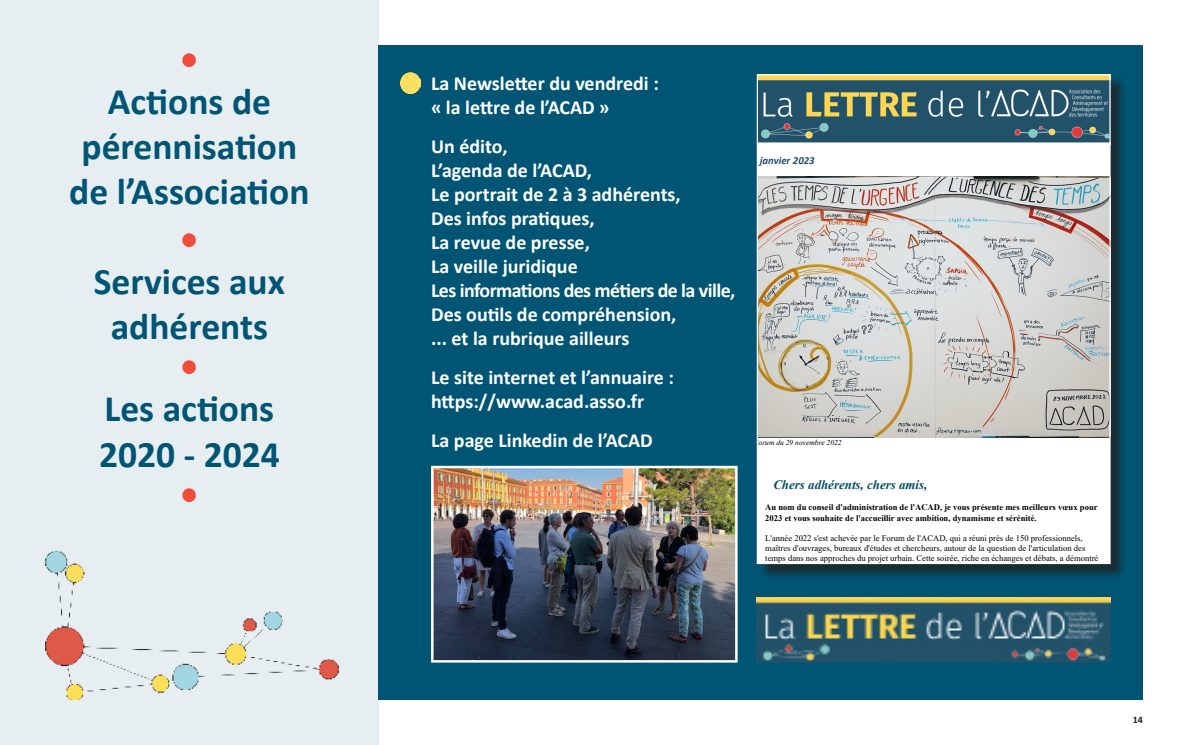
<style>
.page{position:relative;width:1188px;height:745px;background:#fff}
.page>*{position:absolute;margin:0;border:0;box-sizing:border-box;transform-origin:0 0}
.t1{font:700 37.5px/45px "Calibri";color:#005574;text-align:center}
.t2{font:31.25px "Calibri";color:#ef4d3d}
.t3{font:700 20px "Calibri";color:#fff}
.t4{font:700 20px "Calibri";letter-spacing:-.03em;color:#fff}
.t5{font:italic 700 12.88px "Times New Roman";color:#004d64}
.t6{font:italic 700 10.75px "Calibri";color:#26506a}
.t7{font:700 10px "Calibri";color:#231f20}
.t8{font:8.62px/10px "Times New Roman";color:#000}
.t9{font:700 8.62px/10px "Times New Roman";color:#000}
.t10{font:italic 7.5px "Times New Roman";color:#000}
</style>
<div class="page">
<div style="left:0;top:0;width:379px;height:744px;background:#e6eef1"></div>
<div style="left:379px;top:45px;width:763px;height:654px;background:#005574"></div>
<img style="left:45px;top:550px;width:293px;height:149px">
<img style="left:400px;top:73px;width:20px;height:20px">
<div style="left:758px;top:76px;width:367px;height:503px;background:#231f20;opacity:.75"></div>
<div style="left:757px;top:75px;width:352px;height:488px;background:#fff"></div>
<img style="left:758px;top:76px;width:350px;height:67px">
<img style="left:758px;top:177px;width:350px;height:260px">
<img style="left:756px;top:597px;width:354px;height:65px">
<img style="left:434px;top:468px;width:300px;height:191px">
<div style="left:431px;top:465px;width:306px;height:197px;border:2px solid #fff"></div>
<p class="t2" style="left:180px;top:36px;width:20px">●</p>
<p class="t1" style="left:69px;top:78px;width:242px">Actions de pérennisation de l’Association</p>
<p class="t2" style="left:180px;top:216px;width:20px">●</p>
<p class="t1" style="left:94px;top:258px;width:193px">Services aux adhérents</p>
<p class="t2" style="left:180px;top:344px;width:20px">●</p>
<p class="t1" style="left:99px;top:386px;width:182px;text-align:left">Les actions<br>2020 - 2024</p>
<p class="t2" style="left:180px;top:471px;width:20px">●</p>
<p class="t3" style="left:431px;top:69px;width:229px">La Newsletter du vendredi :</p>
<p class="t3" style="left:431px;top:93px;width:180px">« la lettre de l’ACAD »</p>
<p class="t3" style="left:431px;top:132px;width:78px">Un édito,</p>
<p class="t3" style="left:431px;top:156px;width:162px">L’agenda de l’ACAD,</p>
<p class="t3" style="left:431px;top:180px;width:251px">Le portrait de 2 à 3 adhérents,</p>
<p class="t3" style="left:431px;top:204px;width:165px">Des infos pratiques,</p>
<p class="t3" style="left:431px;top:228px;width:160px">La revue de presse,</p>
<p class="t3" style="left:431px;top:252px;width:148px">La veille juridique</p>
<p class="t4" style="left:431px;top:276px;width:305px">Les informations des métiers de la ville,</p>
<p class="t3" style="left:431px;top:300px;width:247px">Des outils de compréhension,</p>
<p class="t3" style="left:431px;top:324px;width:200px">... et la rubrique ailleurs</p>
<p class="t3" style="left:431px;top:363px;width:244px">Le site internet et l’annuaire :</p>
<p class="t3" style="left:431px;top:387px;width:215px">https://www.acad.asso.fr</p>
<p class="t3" style="left:431px;top:426px;width:223px">La page Linkedin de l’ACAD</p>
<p class="t6" style="left:751px;top:153px;width:64px">6 janvier 2023</p>
<p class="t10" style="left:753px;top:437px;width:89px">Forum du 29 novembre 2022</p>
<p class="t5" style="left:773px;top:475px;width:155px">Chers adhérents, chers amis,</p>
<p class="t9" style="left:765px;top:502px;width:334px">Au nom du conseil d'administration de l'ACAD, je vous présente mes meilleurs vœux pour<br>2023 et vous souhaite de l'accueillir avec ambition, dynamisme et sérénité.</p>
<p class="t8" style="left:765px;top:532px;width:334px">L'année 2022 s'est achevée par le Forum de l'ACAD, qui a réuni près de 150 professionnels, maîtres d'ouvrages, bureaux d'études et chercheurs, autour de la question de l'articulation des temps dans nos approches du projet urbain. Cette soirée, riche en échanges et débats, a démontré</p>
<p class="t7" style="left:1132px;top:711px;width:12px">14</p>
</div>
